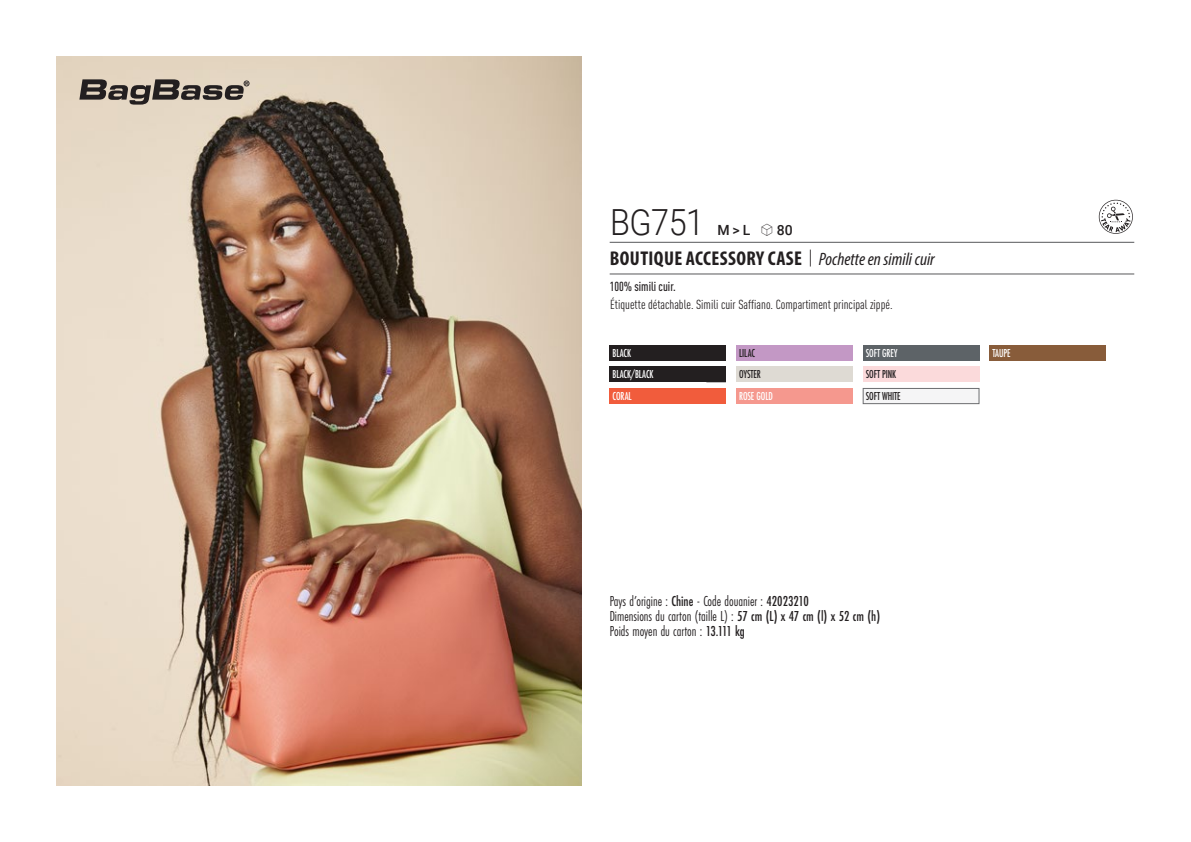
<style>
.page{position:relative;width:1191px;height:842px;background:#fff}
.page>*{position:absolute;margin:0;border:0;box-sizing:border-box;transform-origin:0 0}
.t1{font:300 36px "Roboto";letter-spacing:-.015em;color:#231f20;scale:.9 1}
.t2{font:700 condensed 20px "Myriad Pro";letter-spacing:.02em;color:#231f20}
.t3{font:15px "Futura PT Cond";color:#231f20;scale:.95 1}
.t4{font:500 14px "Roboto";color:#231f20}
.t5{font:condensed 13px "DIN Pro";color:#231f20}
.grammage_2020{font:500 condensed 13px "DIN Pro";color:#231f20;scale:.95 1}
.Coloris_nuancier_bla{font:500 12px "Futura PT Cond";letter-spacing:-.01em;color:#fff;scale:.9 1}
.Coloris_nuancier{font:500 12px "Futura PT Cond";letter-spacing:-.01em;color:#231f20;scale:.9 1}
.s1{font-family:"Linotype Shapeshifter";font-weight:400;font-size:16px}
.s2{font-family:"Roboto Condensed";font-weight:300;font-stretch:normal}
.s3{font-family:"Myriad Variable Concept";font-weight:400;font-style:italic;font-stretch:normal;font-size:18px}
.s4{font-weight:500}
</style>
<div class="page">
<img style="left:57px;top:57px;width:524px;height:728px">
<svg style="left:79px;top:79px;width:170px;height:26px;background:#8e857a"></svg>
<div style="left:609px;top:345px;width:117px;height:16px;background:#231f20"></div>
<div style="left:609px;top:367px;width:117px;height:15px;background:#231f20"></div>
<div style="left:609px;top:388px;width:117px;height:16px;background:#f15c3c"></div>
<div style="left:736px;top:345px;width:116px;height:16px;background:#c398c5"></div>
<div style="left:736px;top:367px;width:116px;height:15px;background:#dedad3"></div>
<div style="left:736px;top:388px;width:116px;height:16px;background:#f5988e"></div>
<div style="left:863px;top:345px;width:116px;height:16px;background:#5d6367"></div>
<div style="left:863px;top:367px;width:116px;height:15px;background:#fbdadb"></div>
<div style="left:863px;top:388px;width:116px;height:16px;background:#f5f5f6;border:1px solid #6c6d70"></div>
<div style="left:989px;top:345px;width:116px;height:16px;background:#885c3a"></div>
<svg style="left:1098px;top:200px;width:34px;height:34px"></svg>
<hr style="left:609px;top:242px;width:525px;height:1px;background:#57585a">
<hr style="left:609px;top:274px;width:525px;height:1px;background:#57585a">
<p class="t1" style="left:610px;top:197px;width:106px">BG751</p>
<p class="t4" style="left:717px;top:220px;width:77px">M &gt; L <span class="s1">S</span> 80</p>
<p class="t2" style="left:610px;top:246px;width:326px">BOUTIQUE ACCESSORY CASE <span class="s2">|</span> <span class="s3">Pochette en simili cuir</span></p>
<p class="grammage_2020" style="left:609px;top:277px;width:71px">100% simili cuir.</p>
<p class="t5" style="left:610px;top:295px;width:284px">Étiquette détachable. Simili cuir Saffiano. Compartiment principal zippé.</p>
<p class="Coloris_nuancier_bla" style="left:612px;top:346px;width:22px">BLACK</p>
<p class="Coloris_nuancier_bla" style="left:612px;top:367px;width:47px">BLACK/BLACK</p>
<p class="Coloris_nuancier_bla" style="left:612px;top:389px;width:23px">CORAL</p>
<p class="Coloris_nuancier" style="left:739px;top:346px;width:19px">LILAC</p>
<p class="Coloris_nuancier" style="left:739px;top:367px;width:26px">OYSTER</p>
<p class="Coloris_nuancier_bla" style="left:739px;top:389px;width:39px">ROSE GOLD</p>
<p class="Coloris_nuancier_bla" style="left:866px;top:346px;width:37px">SOFT GREY</p>
<p class="Coloris_nuancier" style="left:866px;top:367px;width:35px">SOFT PINK</p>
<p class="Coloris_nuancier" style="left:866px;top:389px;width:40px">SOFT WHITE</p>
<p class="Coloris_nuancier_bla" style="left:992px;top:346px;width:22px">TAUPE</p>
<p class="t3" style="left:609px;top:592px;width:211px">Pays d’origine : <span class="s4">Chine</span> - Code douanier : <span class="s4">42023210</span></p>
<p class="t3" style="left:609px;top:607px;width:286px">Dimensions du carton (taille L) : <span class="s4">57 cm (L) x 47 cm (l) x 52 cm (h)</span></p>
<p class="t3" style="left:609px;top:622px;width:144px">Poids moyen du carton : <span class="s4">13.111 kg</span></p>
</div>
